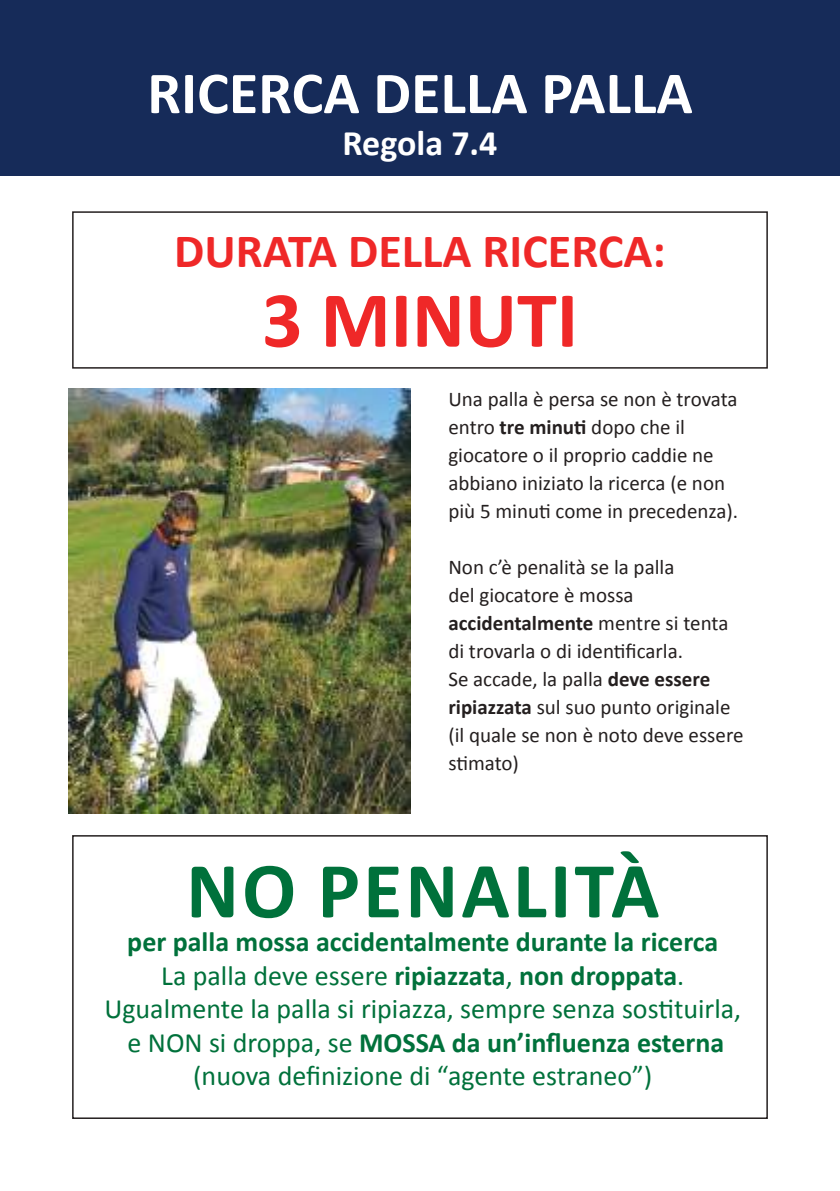
<style>
.page{position:relative;width:840px;height:1191px;background:#fff}
.page>*{position:absolute;margin:0;border:0;box-sizing:border-box;transform-origin:0 0}
.t1{font:700 80px "Calibri";letter-spacing:.04em;color:#00713b}
.t2{font:700 80px "Calibri";color:#ef2828}
.t3{font:700 60px "Calibri";color:#fff}
.t4{font:700 48px "Calibri";color:#ef2828}
.t5{font:700 36px "Calibri";color:#fff}
.t6{font:28px/33.6px "Calibri";color:#00713b;text-align:center}
.t7{font:21px/28px "Calibri";color:#241f1f}
.s1{font-weight:700}
</style>
<div class="page">
<div style="left:0;top:0;width:839px;height:176px;background:#162b59"></div>
<div style="left:72px;top:211px;width:695px;height:158px;border:2px solid #241f1f"></div>
<div style="left:72px;top:835px;width:695px;height:284px;border:2px solid #241f1f"></div>
<img style="left:68px;top:388px;width:342px;height:425px">
<h2 class="t3" style="left:147px;top:55px;width:546px">RICERCA DELLA PALLA</h2>
<h3 class="t5" style="left:342px;top:120px;width:156px">Regola 7.4</h3>
<h3 class="t4" style="left:174px;top:220px;width:493px">DURATA DELLA RICERCA:</h3>
<h1 class="t2" style="left:262px;top:269px;width:317px">3 MINUTI</h1>
<p class="t7" style="left:448px;top:385px;width:291px">Una palla è persa se non è trovata entro <span class="s1">tre minuti</span> dopo che il giocatore o il proprio caddie ne abbiano iniziato la ricerca (e non più 5 minuti come in precedenza).</p>
<p class="t7" style="left:448px;top:553px;width:296px">Non c’è penalità se la palla<br>del giocatore è mossa <span class="s1">accidentalmente</span> mentre si tenta di trovarla o di identificarla.<br>Se accade, la palla <span class="s1">deve essere ripiazzata</span> sul suo punto originale (il quale se non è noto deve essere stimato)</p>
<h1 class="t1" style="left:186px;top:839px;width:474px">NO PENALITÀ</h1>
<p class="t6" style="left:104px;top:925px;width:638px"><span class="s1">per palla mossa accidentalmente durante la ricerca<br></span>La palla deve essere <span class="s1">ripiazzata</span>, <span class="s1">non droppata</span>.<br>Ugualmente la palla si ripiazza, sempre senza sostituirla, e NON si droppa, se <span class="s1">MOSSA da un’influenza esterna </span>(nuova definizione di “agente estraneo”)</p>
</div>
